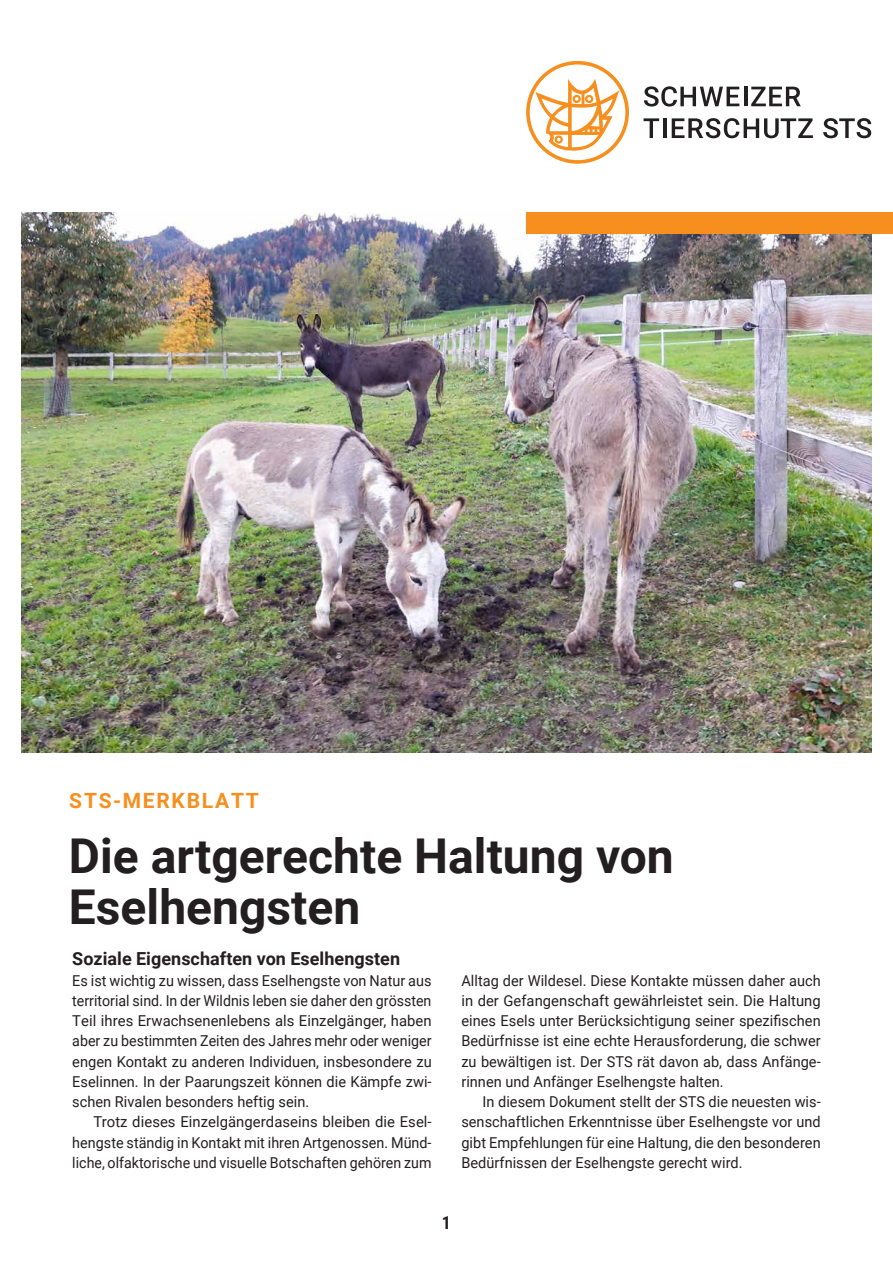
<style>
.page{position:relative;width:893px;height:1263px;background:#fff}
.page>*{position:absolute;margin:0;border:0;box-sizing:border-box;transform-origin:0 0}
.Headline{font:700 48px/51px "Roboto";color:#231f20}
.t1{font:700 21px "Roboto";letter-spacing:.085em;color:#f68f1e}
.zwischentitel{font:700 18px "Roboto";color:#231f20}
.t2{font:700 18px "Roboto Condensed";color:#231f20}
.Lauftext_Einzug{font:15px/20.2px "Roboto";color:#231f20;text-align:justify}
.lauftext{font:15px/20.2px "Roboto";color:#231f20;text-align:justify;scale:.96 1}
</style>
<div class="page">
<svg style="left:526px;top:61px;width:103px;height:103px"></svg>
<svg style="left:644px;top:86px;width:95px;height:21px"></svg>
<hr style="left:744px;top:87px;width:3px;height:19px;background:#231f20">
<svg style="left:751px;top:87px;width:50px;height:19px"></svg>
<svg style="left:643px;top:118px;width:16px;height:20px"></svg>
<hr style="left:663px;top:118px;width:3px;height:20px;background:#231f20">
<svg style="left:672px;top:118px;width:141px;height:20px"></svg>
<svg style="left:823px;top:118px;width:48px;height:20px"></svg>
<img style="left:21px;top:213px;width:851px;height:540px">
<div style="left:526px;top:213px;width:367px;height:21px;background:#f68f1e"></div>
<p class="t1" style="left:69px;top:786px;width:191px">STS-MERKBLATT</p>
<p class="Headline" style="left:69px;top:828px;width:606px">Die artgerechte Haltung von<br>Eselhengsten</p>
<p class="zwischentitel" style="left:72px;top:946px;width:329px">Soziale Eigenschaften von Eselhengsten</p>
<p class="lauftext" style="left:72px;top:969px;width:376px">Es ist wichtig zu wissen, dass Eselhengste von Natur aus territorial sind. In der Wildnis leben sie daher den grössten Teil ihres Erwachsenenlebens als Einzelgänger, haben aber zu bestimmten Zeiten des Jahres mehr oder weniger engen Kontakt zu anderen Individuen, insbesondere zu Eselinnen. In der Paarungszeit können die Kämpfe zwi&shy;schen Rivalen besonders heftig sein.</p>
<p class="Lauftext_Einzug" style="left:72px;top:1111px;width:361px;text-indent:21px">Trotz dieses Einzelgängerdaseins bleiben die Esel&shy;hengste ständig in Kontakt mit ihren Artgenossen. Münd&shy;liche, olfaktorische und visuelle Botschaften gehören zum</p>
<p class="Lauftext_Einzug" style="left:461px;top:969px;width:361px">Alltag der Wildesel. Diese Kontakte müssen daher auch in der Gefangenschaft gewährleistet sein. Die Haltung eines Esels unter Berücksichtigung seiner spezifischen Bedürfnisse ist eine echte Herausforderung, die schwer zu bewältigen ist. Der STS rät davon ab, dass Anfänge&shy;rinnen und Anfänger Eselhengste halten.</p>
<p class="Lauftext_Einzug" style="left:461px;top:1091px;width:361px;text-indent:21px">In diesem Dokument stellt der STS die neuesten wis&shy;senschaftlichen Erkenntnisse über Eselhengste vor und gibt Empfehlungen für eine Haltung, die den besonderen Bedürfnissen der Eselhengste gerecht wird.</p>
<p class="t2" style="left:442px;top:1209px;width:11px">1</p>
</div>
